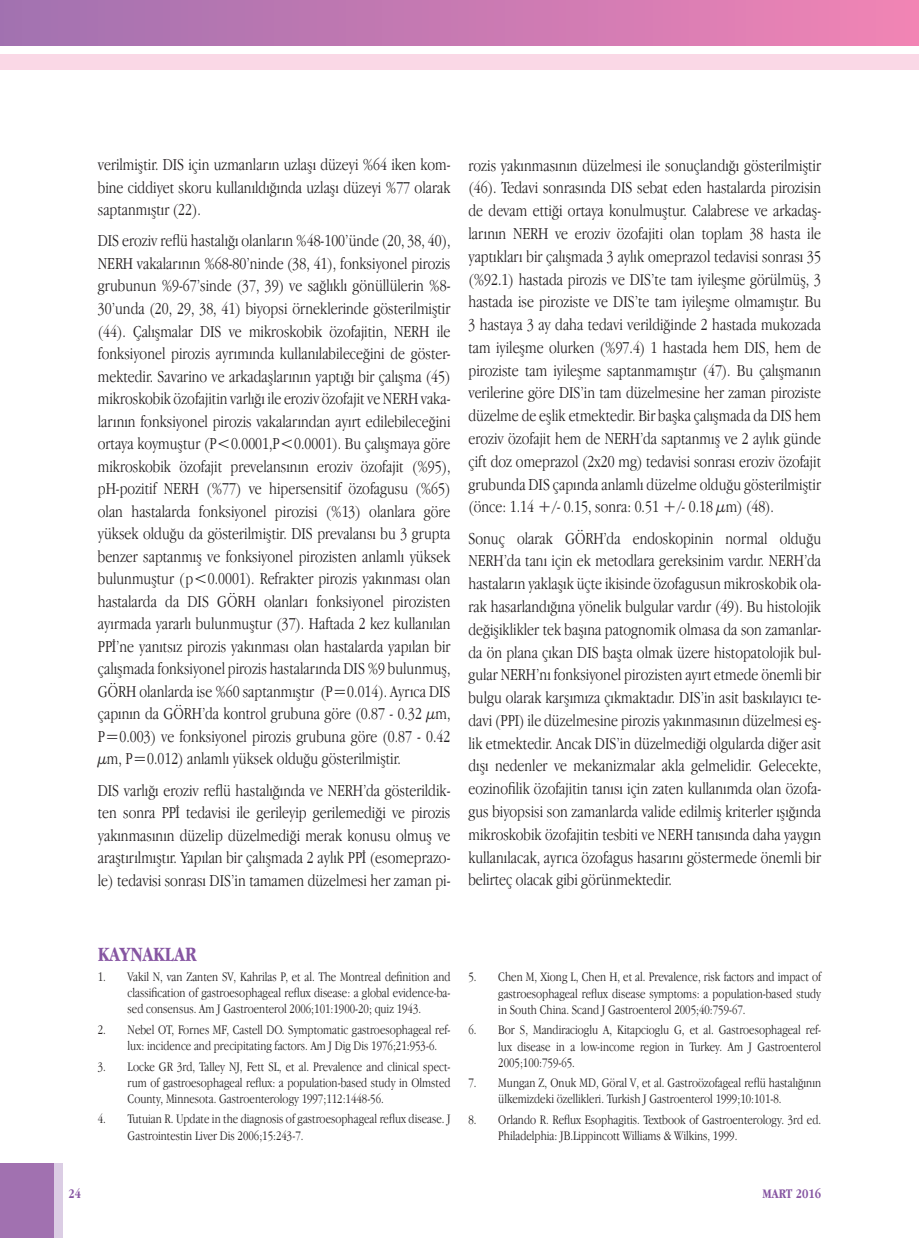
<style>
.page{position:relative;width:919px;height:1238px;background:#fff}
.page>*{position:absolute;margin:0;border:0;box-sizing:border-box;transform-origin:0 0}
.t1{font:700 21px "Apple Garamond";color:#8655a2}
.t2{font:300 17.25px/22.8px "Apple Garamond";color:#231f20;text-align:justify}
.t3{font:300 13.5px/16.2px "Apple Garamond";color:#231f20;text-align:justify}
.t4{font:700 13.5px "Apple Garamond";color:#8655a2}
</style>
<div class="page">
<div style="left:0;top:0;width:918px;height:45px;background:linear-gradient(to right,#a171b0,#f083b5)"></div>
<div style="left:0;top:1163px;width:54px;height:74px;background:#a171b0"></div>
<div style="left:54px;top:1163px;width:8px;height:74px;background:#dbcde4"></div>
<div style="left:0;top:54px;width:918px;height:15px;background:#fad8e6"></div>
<p class="t2" style="left:98px;top:153px;width:354px">verilmiştir. DIS için uzmanların uzlaşı düzeyi %64 iken kom&shy;bine ciddiyet skoru kullanıldığında uzlaşı düzeyi %77 olarak saptanmıştır (22).</p>
<p class="t2" style="left:98px;top:229px;width:354px">DIS eroziv reflü hastalığı olanların %48-100’ünde (20, 38, 40), NERH vakalarının %68-80’ninde (38, 41), fonksiyonel pirozis grubunun %9-67’sinde (37, 39) ve sağlıklı gönüllülerin %8- 30’unda (20, 29, 38, 41) biyopsi örneklerinde gösterilmiştir (44). Çalışmalar DIS ve mikroskobik özofajitin, NERH ile fonksiyonel pirozis ayrımında kullanılabileceğini de göster&shy;mektedir. Savarino ve arkadaşlarının yaptığı bir çalışma (45) mikroskobik özofajitin varlığı ile eroziv özofajit ve NERH vaka&shy;larının fonksiyonel pirozis vakalarından ayırt edilebileceğini ortaya koymuştur (P&lt;0.0001,P&lt;0.0001). Bu çalışmaya göre mikroskobik özofajit prevelansının eroziv özofajit (%95), pH-pozitif NERH (%77) ve hipersensitif özofagusu (%65) olan hastalarda fonksiyonel pirozisi (%13) olanlara göre yüksek olduğu da gösterilmiştir. DIS prevalansı bu 3 grupta benzer saptanmış ve fonksiyonel pirozisten anlamlı yüksek bulunmuştur (p&lt;0.0001). Refrakter pirozis yakınması olan hastalarda da DIS GÖRH olanları fonksiyonel pirozisten ayırmada yararlı bulunmuştur (37). Haftada 2 kez kullanılan PPİ’ne yanıtsız pirozis yakınması olan hastalarda yapılan bir çalışmada fonksiyonel pirozis hastalarında DIS %9 bulunmuş, GÖRH olanlarda ise %60 saptanmıştır (P=0.014). Ayrıca DIS çapının da GÖRH’da kontrol grubuna göre (0.87 - 0.32 μm, P=0.003) ve fonksiyonel pirozis grubuna göre (0.87 - 0.42 μm, P=0.012) anlamlı yüksek olduğu gösterilmiştir.</p>
<p class="t2" style="left:98px;top:778px;width:354px">DIS varlığı eroziv reflü hastalığında ve NERH’da gösterildik&shy;ten sonra PPİ tedavisi ile gerileyip gerilemediği ve pirozis yakınmasının düzelip düzelmediği merak konusu olmuş ve araştırılmıştır. Yapılan bir çalışmada 2 aylık PPİ (esomeprazo&shy;le) tedavisi sonrası DIS’in tamamen düzelmesi her zaman pi-</p>
<p class="t2" style="left:468px;top:153px;width:354px">rozis yakınmasının düzelmesi ile sonuçlandığı gösterilmiştir (46). Tedavi sonrasında DIS sebat eden hastalarda pirozisin de devam ettiği ortaya konulmuştur. Calabrese ve arkadaş&shy;larının NERH ve eroziv özofajiti olan toplam 38 hasta ile yaptıkları bir çalışmada 3 aylık omeprazol tedavisi sonrası 35 (%92.1) hastada pirozis ve DIS’te tam iyileşme görülmüş, 3 hastada ise piroziste ve DIS’te tam iyileşme olmamıştır. Bu 3 hastaya 3 ay daha tedavi verildiğinde 2 hastada mukozada tam iyileşme olurken (%97.4) 1 hastada hem DIS, hem de piroziste tam iyileşme saptanmamıştır (47). Bu çalışmanın verilerine göre DIS’in tam düzelmesine her zaman piroziste düzelme de eşlik etmektedir. Bir başka çalışmada da DIS hem eroziv özofajit hem de NERH’da saptanmış ve 2 aylık günde çift doz omeprazol (2x20 mg) tedavisi sonrası eroziv özofajit grubunda DIS çapında anlamlı düzelme olduğu gösterilmiştir (önce: 1.14 +/- 0.15, sonra: 0.51 +/- 0.18 μm) (48).</p>
<p class="t2" style="left:468px;top:526px;width:354px">Sonuç olarak GÖRH’da endoskopinin normal olduğu NERH’da tanı için ek metodlara gereksinim vardır. NERH’da hastaların yaklaşık üçte ikisinde özofagusun mikroskobik ola&shy;rak hasarlandığına yönelik bulgular vardır (49). Bu histolojik değişiklikler tek başına patognomik olmasa da son zamanlar&shy;da ön plana çıkan DIS başta olmak üzere histopatolojik bul&shy;gular NERH’nı fonksiyonel pirozisten ayırt etmede önemli bir bulgu olarak karşımıza çıkmaktadır. DIS’in asit baskılayıcı te&shy;davi (PPI) ile düzelmesine pirozis yakınmasının düzelmesi eş&shy;lik etmektedir. Ancak DIS’in düzelmediği olgularda diğer asit dışı nedenler ve mekanizmalar akla gelmelidir. Gelecekte, eozinofilik özofajitin tanısı için zaten kullanımda olan özofa&shy;gus biyopsisi son zamanlarda valide edilmiş kriterler ışığında mikroskobik özofajitin tesbiti ve NERH tanısında daha yaygın kullanılacak, ayrıca özofagus hasarını göstermede önemli bir belirteç olacak gibi görünmektedir.</p>
<p class="t1" style="left:98px;top:941px;width:100px">KAYNAKLAR</p>
<p class="t3" style="left:128px;top:968px;width:324px;text-indent:-30px">1. Vakil N, van Zanten SV, Kahrilas P, et al. The Montreal definition and classification of gastroesophageal reflux disease: a global evidence-ba&shy;sed consensus. Am J Gastroenterol 2006;101:1900-20; quiz 1943.</p>
<p class="t3" style="left:128px;top:1021px;width:324px;text-indent:-30px">2. Nebel OT, Fornes MF, Castell DO. Symptomatic gastroesophageal ref&shy;lux: incidence and precipitating factors. Am J Dig Dis 1976;21:953-6.</p>
<p class="t3" style="left:128px;top:1057px;width:324px;text-indent:-30px">3. Locke GR 3rd, Talley NJ, Fett SL, et al. Prevalence and clinical spect&shy;rum of gastroesophageal reflux: a population-based study in Olmsted County, Minnesota. Gastroenterology 1997;112:1448-56.</p>
<p class="t3" style="left:128px;top:1110px;width:324px;text-indent:-30px">4. Tutuian R. Update in the diagnosis of gastroesophageal reflux disease. J<br>Gastrointestin Liver Dis 2006;15:243-7.</p>
<p class="t3" style="left:498px;top:968px;width:324px;text-indent:-30px">5. Chen M, Xiong L, Chen H, et al. Prevalence, risk factors and impact of gastroesophageal reflux disease symptoms: a population-based study in South China. Scand J Gastroenterol 2005;40:759-67.</p>
<p class="t3" style="left:498px;top:1021px;width:324px;text-indent:-30px">6. Bor S, Mandiracioglu A, Kitapcioglu G, et al. Gastroesophageal ref&shy;lux disease in a low-income region in Turkey. Am J Gastroenterol 2005;100:759-65.</p>
<p class="t3" style="left:498px;top:1074px;width:324px;text-indent:-30px">7. Mungan Z, Onuk MD, Göral V, et al. Gastroözofageal reflü hastalığının ülkemizdeki özellikleri. Turkish J Gastroenterol 1999;10:101-8.</p>
<p class="t3" style="left:498px;top:1111px;width:324px;text-indent:-30px">8. Orlando R. Reflux Esophagitis. Textbook of Gastroenterology. 3rd ed.<br>Philadelphia: JB.Lippincott Williams &amp; Wilkins, 1999.</p>
<p class="t4" style="left:68px;top:1186px;width:14px">24</p>
<p class="t4" style="left:762px;top:1186px;width:60px">MART 2016</p>
</div>
